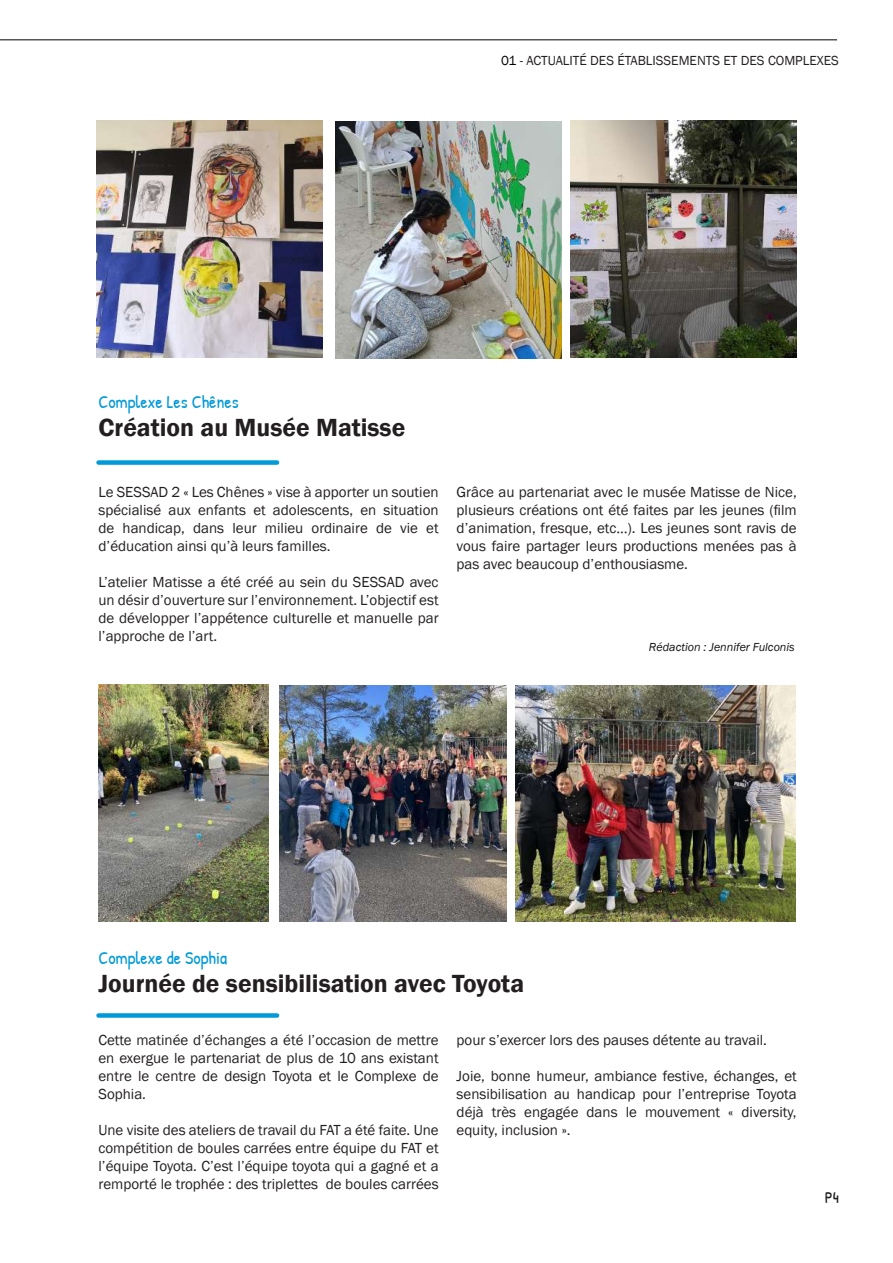
<style>
.page{position:relative;width:893px;height:1263px;background:#fff}
.page>*{position:absolute;margin:0;border:0;box-sizing:border-box;transform-origin:0 0}
.t1{font:600 25.5px "Franklin Gothic";color:#231f20}
.t2{font:18px "Patrick Hand";color:#009ad8}
.t3{font:16.5px "Patrick Hand";color:#231f20}
.t4{font:15px/18px "Franklin Gothic";color:#231f20;text-align:justify}
.t5{font:13.5px "Franklin Gothic";color:#231f20}
.t6{font:italic 12px "Franklin Gothic";color:#121212}
.s1{color:#000}
</style>
<div class="page">
<img style="left:96px;top:121px;width:226px;height:237px">
<img style="left:335px;top:122px;width:226px;height:237px">
<img style="left:571px;top:121px;width:226px;height:236px">
<img style="left:98px;top:685px;width:171px;height:236px">
<img style="left:280px;top:685px;width:226px;height:237px">
<img style="left:515px;top:685px;width:281px;height:236px">
<div style="left:98px;top:460px;width:179px;height:5px;background:#009ad8"></div>
<div style="left:98px;top:1013px;width:179px;height:5px;background:#009ad8"></div>
<hr style="left:0;top:39px;width:837px;height:1px;background:#000">
<p class="t5" style="left:501px;top:52px;width:339px"><span class="s1">01 -</span> ACTUALITÉ DES ÉTABLISSEMENTS ET DES COMPLEXES</p>
<p class="t2" style="left:98px;top:389px;width:142px">Complexe Les Chênes</p>
<h1 class="t1" style="left:98px;top:411px;width:308px">Création au Musée Matisse</h1>
<p class="t4" style="left:98px;top:483px;width:342px">Le SESSAD 2 « Les Chênes » vise à apporter un soutien spécialisé aux enfants et adolescents, en situation de handicap, dans leur milieu ordinaire de vie et d’éducation ainsi qu’à leurs familles.</p>
<p class="t4" style="left:98px;top:573px;width:342px">L’atelier Matisse a été créé au sein du SESSAD avec un désir d’ouverture sur l’environnement. L’objectif est de développer l’appétence culturelle et manuelle par l’approche de l’art.</p>
<p class="t4" style="left:457px;top:483px;width:342px">Grâce au partenariat avec le musée Matisse de Nice, plusieurs créations ont été faites par les jeunes (film d’animation, fresque, etc…). Les jeunes sont ravis de vous faire partager leurs productions menées pas à pas avec beaucoup d’enthousiasme.</p>
<p class="t6" style="left:649px;top:640px;width:147px">Rédaction : Jennifer Fulconis</p>
<p class="t2" style="left:98px;top:945px;width:130px">Complexe de Sophia</p>
<h1 class="t1" style="left:98px;top:968px;width:427px">Journée de sensibilisation avec Toyota</h1>
<p class="t4" style="left:98px;top:1032px;width:342px">Cette matinée d’échanges a été l’occasion de mettre en exergue le partenariat de plus de 10 ans existant entre le centre de design Toyota et le Complexe de Sophia.</p>
<p class="t4" style="left:98px;top:1122px;width:342px">Une visite des ateliers de travail du FAT a été faite. Une compétition de boules carrées entre équipe du FAT et l’équipe Toyota. C’est l’équipe toyota qui a gagné et a remporté le trophée : des triplettes de boules carrées</p>
<p class="t4" style="left:457px;top:1032px;width:312px">pour s’exercer lors des pauses détente au travail.</p>
<p class="t4" style="left:457px;top:1068px;width:342px">Joie, bonne humeur, ambiance festive, échanges, et sensibilisation au handicap pour l’entreprise Toyota déjà très engagée dans le mouvement « diversity, equity, inclusion ».</p>
<p class="t3" style="left:825px;top:1186px;width:16px">P4</p>
</div>
